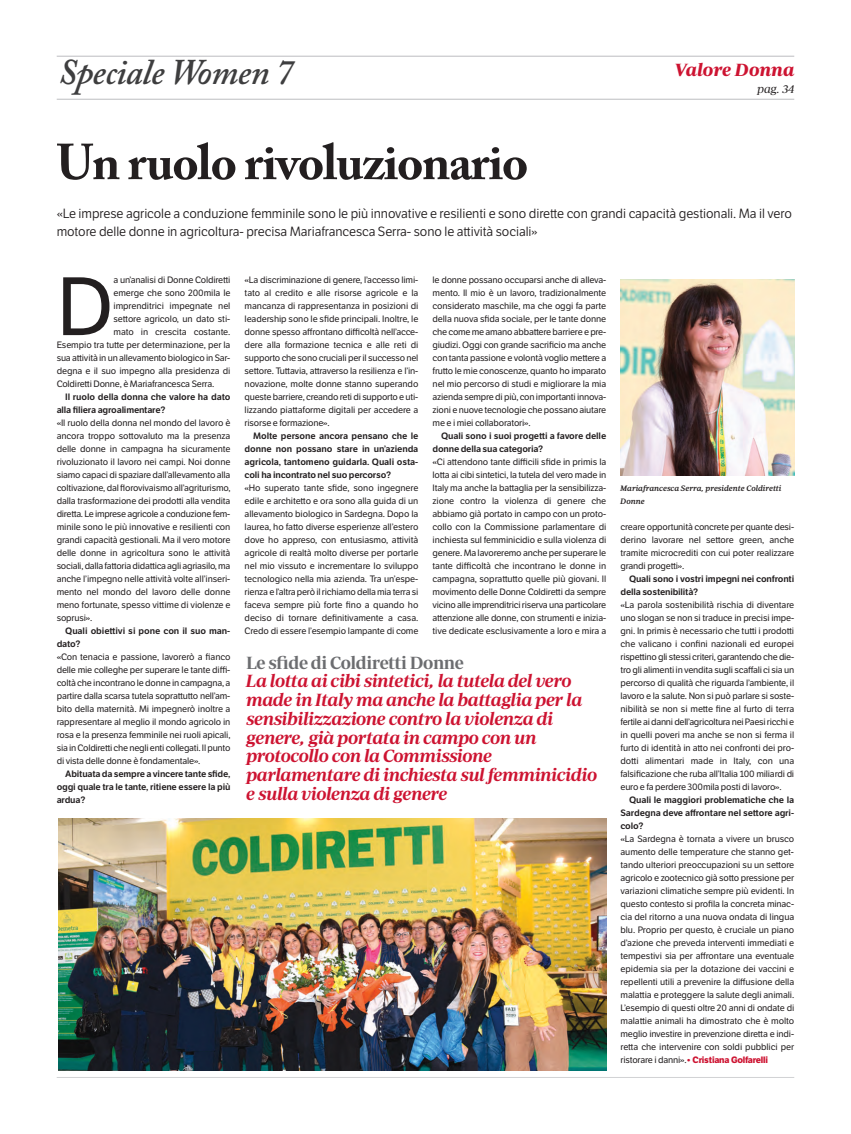
<style>
.page{position:relative;width:851px;height:1134px;background:#fff}
.page>*{position:absolute;margin:0;border:0;box-sizing:border-box;transform-origin:0 0}
.t1{font:80.2px "LFT Etica";color:#231f20}
.t2{font:700 50px "Adobe Caslon Pro";letter-spacing:-.025em;color:#231f20}
.t3{font:italic 600 36px "Adobe Caslon Pro";letter-spacing:-.015em;color:#3e3e3f}
.t4{font:italic 600 18px/18.7px "Periodico Display";letter-spacing:-.025em;color:#cd1331}
.t5{font:600 18px "Periodico Display";letter-spacing:-.025em;color:#6c6d70}
.t6{font:italic 700 18px "Periodico Display";color:#cd1331}
.t7{font:13px/18px "LFT Etica";letter-spacing:-.005em;color:#231f20}
.t8{font:12px "Periodico Display Lg It";color:#231f20}
.t9{font:9px/13px "LFT Etica";letter-spacing:-.02em;color:#231f20;text-align:justify}
.t10{font:600 9px/13px "LFT Etica";letter-spacing:-.02em;color:#231f20}
.t11{font:italic 500 8px/13px "Periodico Text";color:#231f20}
.s1{font-weight:700;color:#cd1331}
</style>
<div class="page">
<hr style="left:57px;top:56px;width:737px;height:1px;background:#bcbdc0">
<hr style="left:57px;top:99px;width:737px;height:1px;background:#bcbdc0">
<hr style="left:57px;top:1077px;width:737px;height:1px;background:#d1d2d4">
<img style="left:620px;top:279px;width:174px;height:196px">
<img style="left:58px;top:818px;width:548px;height:252px">
<h3 class="t3" style="left:58px;top:51px;width:237px">Speciale Women 7</h3>
<h3 class="t6" style="left:674px;top:60px;width:121px">Valore Donna</h3>
<h3 class="t8" style="left:757px;top:82px;width:39px">pag. 34</h3>
<h2 class="t2" style="left:57px;top:133px;width:473px">Un ruolo rivoluzionario</h2>
<h3 class="t7" style="left:57px;top:206px;width:736px">«Le imprese agricole a conduzione femminile sono le più innovative e resilienti e sono dirette con grandi capacità gestionali. Ma il vero motore delle donne in agricoltura- precisa Mariafrancesca Serra- sono le attività sociali»</h3>
<h1 class="t1" style="left:57px;top:277px;width:59px">D</h1>
<p class="t9" style="left:113px;top:274px;width:118px">a un’analisi di Donne Coldiretti</p>
<p class="t9" style="left:113px;top:287px;width:118px">emerge che sono 200mila le</p>
<p class="t9" style="left:113px;top:300px;width:118px">imprenditrici impegnate nel</p>
<p class="t9" style="left:113px;top:313px;width:118px">settore agricolo, un dato sti-</p>
<p class="t9" style="left:113px;top:326px;width:118px">mato in crescita costante.</p>
<p class="t9" style="left:57px;top:339px;width:175px">Esempio tra tutte per determinazione, per la</p>
<p class="t9" style="left:57px;top:352px;width:175px">sua attività in un allevamento biologico in Sar-</p>
<p class="t9" style="left:57px;top:365px;width:175px">degna e il suo impegno alla presidenza di</p>
<p class="t9" style="left:57px;top:378px;width:159px">Coldiretti Donne, è Mariafrancesca Serra.</p>
<p class="t10" style="left:57px;top:391px;width:175px;text-indent:9px">Il ruolo della donna che valore ha dato alla filiera agroalimentare?</p>
<p class="t9" style="left:57px;top:417px;width:175px">«Il ruolo della donna nel mondo del lavoro è ancora troppo sottovaluto ma la presenza delle donne in campagna ha sicuramente rivoluzionato il lavoro nei campi. Noi donne siamo capaci di spaziare dall’allevamento alla coltivazione, dal florovivaismo all’agriturismo, dalla trasformazione dei prodotti alla vendita diretta. Le imprese agricole a conduzione fem&shy;minile sono le più innovative e resilienti con grandi capacità gestionali. Ma il vero motore delle donne in agricoltura sono le attività sociali, dalla fattoria didattica agli agriasilo, ma anche l’impegno nelle attività volte all’inseri&shy;mento nel mondo del lavoro delle donne meno fortunate, spesso vittime di violenze e soprusi».</p>
<p class="t10" style="left:57px;top:625px;width:175px;text-indent:9px">Quali obiettivi si pone con il suo man&shy;dato?</p>
<p class="t9" style="left:57px;top:651px;width:175px">«Con tenacia e passione, lavorerò a fianco delle mie colleghe per superare le tante diffi&shy;coltà che incontrano le donne in campagna, a partire dalla scarsa tutela soprattutto nell’am&shy;bito della maternità. Mi impegnerò inoltre a rappresentare al meglio il mondo agricolo in rosa e la presenza femminile nei ruoli apicali, sia in Coldiretti che negli enti collegati. Il punto di vista delle donne è fondamentale».</p>
<p class="t10" style="left:57px;top:768px;width:175px;text-align:justify;text-indent:9px">Abituata da sempre a vincere tante sfide, oggi quale tra le tante, ritiene essere la più ardua?</p>
<p class="t9" style="left:244px;top:274px;width:175px">«La discriminazione di genere, l’accesso limi&shy;tato al credito e alle risorse agricole e la mancanza di rappresentanza in posizioni di leadership sono le sfide principali. Inoltre, le donne spesso affrontano difficoltà nell’acce&shy;dere alla formazione tecnica e alle reti di supporto che sono cruciali per il successo nel settore. Tuttavia, attraverso la resilienza e l’in&shy;novazione, molte donne stanno superando queste barriere, creando reti di supporto e uti&shy;lizzando piattaforme digitali per accedere a risorse e formazione».</p>
<p class="t10" style="left:244px;top:430px;width:175px;text-align:justify;text-indent:9px">Molte persone ancora pensano che le donne non possano stare in un’azienda agricola, tantomeno guidarla. Quali osta&shy;coli ha incontrato nel suo percorso?</p>
<p class="t9" style="left:244px;top:482px;width:175px">«Ho superato tante sfide, sono ingegnere edile e architetto e ora sono alla guida di un allevamento biologico in Sardegna. Dopo la laurea, ho fatto diverse esperienze all’estero dove ho appreso, con entusiasmo, attività agricole di realtà molto diverse per portarle nel mio vissuto e incrementare lo sviluppo tecnologico nella mia azienda. Tra un’espe&shy;rienza e l’altra però il richiamo della mia terra si faceva sempre più forte fino a quando ho deciso di tornare definitivamente a casa.<br>Credo di essere l’esempio lampante di come</p>
<p class="t9" style="left:432px;top:274px;width:175px">le donne possano occuparsi anche di alleva&shy;mento. Il mio è un lavoro, tradizionalmente considerato maschile, ma che oggi fa parte della nuova sfida sociale, per le tante donne che come me amano abbattere barriere e pre&shy;giudizi. Oggi con grande sacrificio ma anche con tanta passione e volontà voglio mettere a frutto le mie conoscenze, quanto ho imparato nel mio percorso di studi e migliorare la mia azienda sempre di più, con importanti innova&shy;zioni e nuove tecnologie che possano aiutare me e i miei collaboratori».</p>
<p class="t10" style="left:432px;top:430px;width:175px;text-indent:9px">Quali sono i suoi progetti a favore delle donne della sua categoria?</p>
<p class="t9" style="left:432px;top:456px;width:175px">«Ci attendono tante difficili sfide in primis la lotta ai cibi sintetici, la tutela del vero made in Italy ma anche la battaglia per la sensibilizza&shy;zione contro la violenza di genere che abbiamo già portato in campo con un proto&shy;collo con la Commissione parlamentare di inchiesta sul femminicidio e sulla violenza di genere. Ma lavoreremo anche per superare le tante difficoltà che incontrano le donne in campagna, soprattutto quelle più giovani. Il movimento delle Donne Coldiretti da sempre vicino alle imprenditrici riserva una particolare attenzione alle donne, con strumenti e inizia&shy;tive dedicate esclusivamente a loro e mira a</p>
<h3 class="t5" style="left:246px;top:652px;width:219px">Le sfide di Coldiretti Donne</h3>
<p class="t4" style="left:246px;top:673px;width:352px">La lotta ai cibi sintetici, la tutela del vero made in Italy ma anche la battaglia per la sensibilizzazione contro la violenza di genere, già portata in campo con un protocollo con la Commissione parlamentare di inchiesta sul femminicidio e sulla violenza di genere</p>
<p class="t11" style="left:620px;top:482px;width:162px">Mariafrancesca Serra, presidente Coldiretti<br>Donne</p>
<p class="t9" style="left:620px;top:521px;width:175px">creare opportunità concrete per quante desi&shy;derino lavorare nel settore green, anche tramite microcrediti con cui poter realizzare grandi progetti».</p>
<p class="t10" style="left:620px;top:573px;width:175px;text-indent:9px">Quali sono i vostri impegni nei confronti della sostenibilità?</p>
<p class="t9" style="left:620px;top:599px;width:175px">«La parola sostenibilità rischia di diventare uno slogan se non si traduce in precisi impe&shy;gni. In primis è necessario che tutti i prodotti che valicano i confini nazionali ed europei rispettino gli stessi criteri, garantendo che die&shy;tro gli alimenti in vendita sugli scaffali ci sia un percorso di qualità che riguarda l’ambiente, il lavoro e la salute. Non si può parlare si soste&shy;nibilità se non si mette fine al furto di terra fertile ai danni dell’agricoltura nei Paesi ricchi e in quelli poveri ma anche se non si ferma il furto di identità in atto nei confronti dei pro&shy;dotti alimentari made in Italy, con una falsificazione che ruba all’Italia 100 miliardi di euro e fa perdere 300mila posti di lavoro».</p>
<p class="t10" style="left:620px;top:794px;width:175px;text-align:justify;text-indent:9px">Quali le maggiori problematiche che la Sardegna deve affrontare nel settore agri&shy;colo?</p>
<p class="t9" style="left:620px;top:833px;width:175px">«La Sardegna è tornata a vivere un brusco aumento delle temperature che stanno get&shy;tando ulteriori preoccupazioni su un settore agricolo e zootecnico già sotto pressione per variazioni climatiche sempre più evidenti. In questo contesto si profila la concreta minac&shy;cia del ritorno a una nuova ondata di lingua blu. Proprio per questo, è cruciale un piano d’azione che preveda interventi immediati e tempestivi sia per affrontare una eventuale epidemia sia per la dotazione dei vaccini e repellenti utili a prevenire la diffusione della malattia e proteggere la salute degli animali.<br>L’esempio di questi oltre 20 anni di ondate di malattie animali ha dimostrato che è molto meglio investire in prevenzione diretta e indi&shy;retta che intervenire con soldi pubblici per ristorare i danni».<span class="s1">• Cristiana Golfarelli</span></p>
</div>
